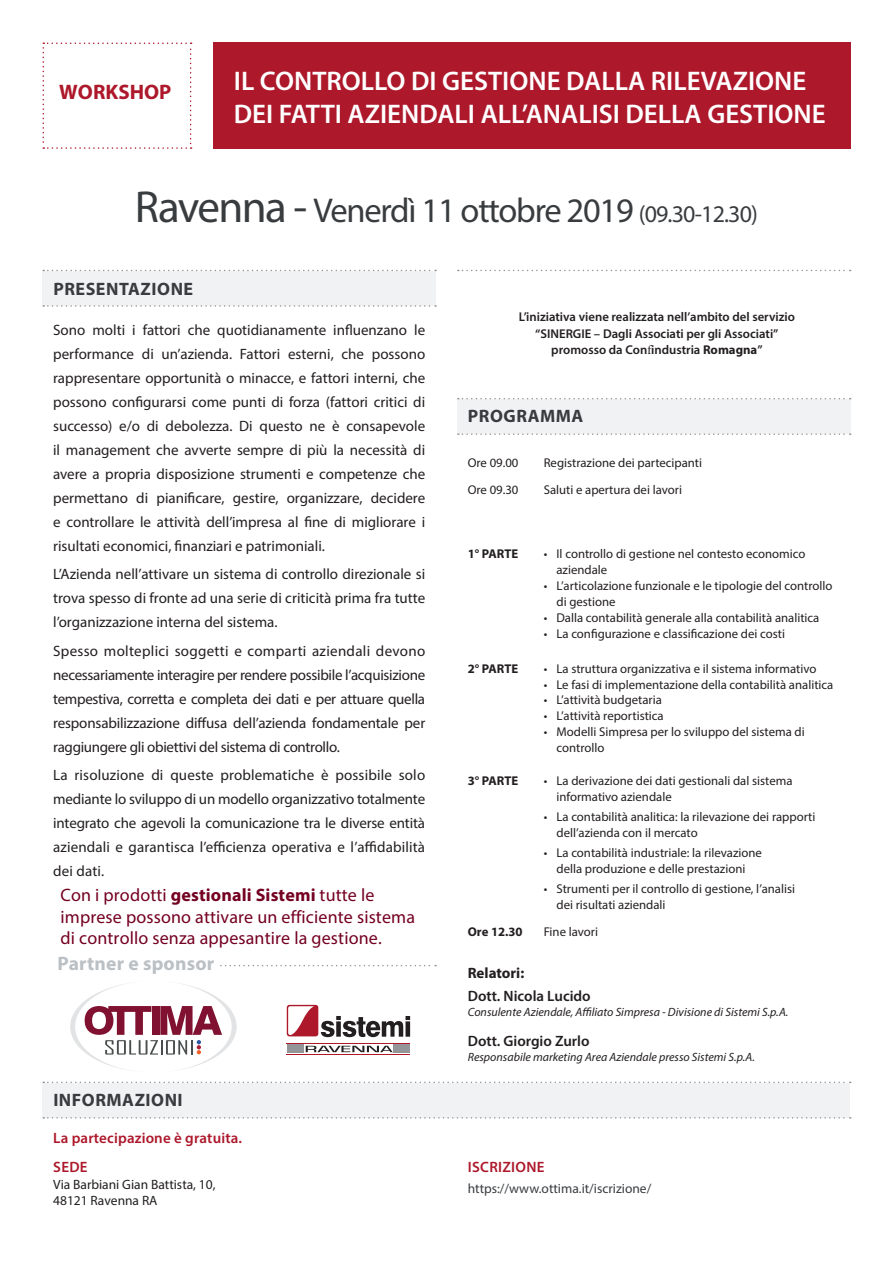
<style>
.page{position:relative;width:893px;height:1263px;background:#fff}
.page>*{position:absolute;margin:0;border:0;box-sizing:border-box;transform-origin:0 0}
.t1{font:34.5px "Myriad Pro";letter-spacing:-.035em;color:#393c3f}
.t2{font:600 27px/32.4px "Myriad Pro";color:#fff}
.t3{font:700 21px "Myriad Pro";color:#ad182b}
.t4{font:700 19.5px "Myriad Pro";letter-spacing:.01em;color:#bac0c4}
.t5{font:18px/21.6px "Myriad Pro";letter-spacing:.01em;color:#740021}
.t6{font:700 18px "Myriad Pro";letter-spacing:.03em;color:#393c3f}
.t7{font:15px/24px "Myriad Pro";color:#231f20;text-align:justify}
.t8{font:600 15px/29.4px "Myriad Pro";letter-spacing:.01em;color:#ad182b}
.t9{font:600 15px "Myriad Pro";color:#231f20}
.t10{font:700 15px "Myriad Pro";color:#231f20}
.t11{font:13.5px/16.2px "Myriad Pro";color:#231f20}
.t12{font:13.5px "Myriad Pro";color:#393c3f}
.t13{font:12.75px/15.9px "Myriad Pro";color:#231f20}
.t14{font:600 12.75px/16.2px "Myriad Pro";color:#231f20;text-align:center}
.t15{font:700 12.75px "Myriad Pro";color:#231f20}
.t16{font:italic 12px "Myriad Pro";color:#231f20}
.s1{font-size:45px}
.s2{font-size:24px}
.s3{font-weight:700}
.s4{font-family:"Minion Pro";font-weight:400}
</style>
<div class="page">
<div style="left:213px;top:43px;width:637px;height:106px;background:#ad182b"></div>
<div style="left:43px;top:1083px;width:807px;height:34px;background:#f1f2f3"></div>
<svg style="left:43px;top:1117px;width:808px;height:1px"></svg>
<svg style="left:43px;top:1081px;width:808px;height:2px"></svg>
<div style="left:43px;top:271px;width:393px;height:34px;background:#f1f2f3"></div>
<svg style="left:43px;top:305px;width:393px;height:2px"></svg>
<svg style="left:43px;top:270px;width:393px;height:1px"></svg>
<div style="left:457px;top:399px;width:393px;height:34px;background:#f1f2f3"></div>
<svg style="left:458px;top:433px;width:393px;height:2px"></svg>
<svg style="left:458px;top:398px;width:393px;height:1px"></svg>
<svg style="left:458px;top:270px;width:393px;height:1px"></svg>
<svg style="left:43px;top:43px;width:149px;height:106px"></svg>
<svg style="left:220px;top:965px;width:216px;height:1px"></svg>
<svg style="left:70px;top:983px;width:167px;height:87px"></svg>
<div style="left:286px;top:1004px;width:33px;height:33px;border:1px solid #fff;border-radius:3px"></div>
<div style="left:287px;top:1005px;width:31px;height:31px;background:#ad182b;border-radius:3px"></div>
<svg style="left:288px;top:1006px;width:26px;height:29px"></svg>
<svg style="left:321px;top:1016px;width:89px;height:21px"></svg>
<hr style="left:287px;top:1043px;width:123px;height:1px;background:#ad182b">
<hr style="left:287px;top:1054px;width:123px;height:1px;background:#ad182b">
<svg style="left:287px;top:1044px;width:123px;height:9px"></svg>
<p class="t3" style="left:59px;top:78px;width:114px">WORKSHOP</p>
<p class="t2" style="left:234px;top:64px;width:593px">IL CONTROLLO DI GESTIONE DALLA RILEVAZIONE<br>DEI FATTI AZIENDALI ALL’ANALISI DELLA GESTIONE</p>
<p class="t1" style="left:135px;top:189px;width:625px"><span class="s1">Ravenna -</span> Venerdì 11 ottobre 2019 <span class="s2">(09.30-12.30)</span></p>
<p class="t6" style="left:53px;top:277px;width:141px">PRESENTAZIONE</p>
<p class="t7" style="left:53px;top:318px;width:374px">Sono molti i fattori che quotidianamente influenzano le performance di un’azienda. Fattori esterni, che possono rappresentare opportunità o minacce, e fattori interni, che possono configurarsi come punti di forza (fattori critici di successo) e/o di debolezza. Di questo ne è consapevole il management che avverte sempre di più la necessità di avere a propria disposizione strumenti e competenze che permettano di pianificare, gestire, organizzare, decidere e controllare le attività dell’impresa al fine di migliorare i risultati economici, finanziari e patrimoniali.</p>
<p class="t7" style="left:53px;top:562px;width:374px">L’Azienda nell’attivare un sistema di controllo direzionale si trova spesso di fronte ad una serie di criticità prima fra tutte l’organizzazione interna del sistema.</p>
<p class="t7" style="left:53px;top:638px;width:374px">Spesso molteplici soggetti e comparti aziendali devono necessariamente interagire per rendere possibile l’acquisizione tempestiva, corretta e completa dei dati e per attuare quella responsabilizzazione diffusa dell’azienda fondamentale per raggiungere gli obiettivi del sistema di controllo.</p>
<p class="t7" style="left:53px;top:762px;width:374px">La risoluzione di queste problematiche è possibile solo mediante lo sviluppo di un modello organizzativo totalmente integrato che agevoli la comunicazione tra le diverse entità aziendali e garantisca l’efficienza operativa e l’affidabilità dei dati.</p>
<p class="t5" style="left:61px;top:884px;width:356px">Con i prodotti <span class="s3">gestionali Sistemi</span> tutte le imprese possono attivare un efficiente sistema di controllo senza appesantire la gestione.</p>
<p class="t14" style="left:519px;top:308px;width:278px">L’iniziativa viene realizzata nell’ambito del servizio “SINERGIE – Dagli Associati per gli Associati” promosso da Con<span class="s4">f</span>industria <span class="s3">Romagna</span>”</p>
<p class="t6" style="left:468px;top:404px;width:117px">PROGRAMMA</p>
<p class="t13" style="left:468px;top:455px;width:52px">Ore 09.00</p>
<p class="t13" style="left:468px;top:482px;width:52px">Ore 09.30</p>
<p class="t13" style="left:544px;top:450px;width:160px;line-height:26.1px">Registrazione dei partecipanti<br>Saluti e apertura dei lavori</p>
<p class="t15" style="left:468px;top:545px;width:52px">1° PARTE</p>
<p class="t13" style="left:556px;top:546px;width:250px;text-indent:-13px">• Il controllo di gestione nel contesto economico aziendale</p>
<p class="t13" style="left:556px;top:577px;width:277px;text-indent:-13px">• L’articolazione funzionale e le tipologie del controllo di gestione</p>
<p class="t13" style="left:544px;top:609px;width:277px">• Dalla contabilità generale alla contabilità analitica</p>
<p class="t13" style="left:544px;top:625px;width:243px">• La configurazione e classificazione dei costi</p>
<p class="t15" style="left:468px;top:660px;width:52px">2° PARTE</p>
<p class="t13" style="left:544px;top:660px;width:274px">• La struttura organizzativa e il sistema informativo</p>
<p class="t13" style="left:544px;top:676px;width:291px">• Le fasi di implementazione della contabilità analitica</p>
<p class="t13" style="left:544px;top:692px;width:120px">• L’attività budgetaria</p>
<p class="t13" style="left:544px;top:708px;width:122px">• L’attività reportistica</p>
<p class="t13" style="left:556px;top:724px;width:250px;text-indent:-13px">• Modelli Simpresa per lo sviluppo del sistema di controllo</p>
<p class="t15" style="left:468px;top:772px;width:52px">3° PARTE</p>
<p class="t13" style="left:556px;top:772px;width:238px;text-indent:-13px">• La derivazione dei dati gestionali dal sistema informativo aziendale</p>
<p class="t13" style="left:556px;top:808px;width:260px;text-indent:-13px">• La contabilità analitica: la rilevazione dei rapporti dell’azienda con il mercato</p>
<p class="t13" style="left:544px;top:845px;width:220px;text-align:center">• La contabilità industriale: la rilevazione della produzione e delle prestazioni</p>
<p class="t13" style="left:556px;top:881px;width:240px;text-indent:-13px">• Strumenti per il controllo di gestione, l’analisi dei risultati aziendali</p>
<p class="t15" style="left:468px;top:923px;width:56px">Ore 12.30</p>
<p class="t13" style="left:544px;top:923px;width:56px">Fine lavori</p>
<p class="t4" style="left:58px;top:951px;width:158px">Partner e sponsor</p>
<p class="t10" style="left:468px;top:963px;width:58px">Relatori:</p>
<p class="t9" style="left:468px;top:986px;width:124px">Dott. Nicola Lucido</p>
<p class="t16" style="left:468px;top:1005px;width:322px">Consulente Aziendale, Affiliato Simpresa - Divisione di Sistemi S.p.A.</p>
<p class="t9" style="left:468px;top:1031px;width:123px">Dott. Giorgio Zurlo</p>
<p class="t16" style="left:468px;top:1050px;width:289px">Responsabile marketing Area Aziendale presso Sistemi S.p.A.</p>
<p class="t6" style="left:53px;top:1089px;width:131px">INFORMAZIONI</p>
<p class="t8" style="left:53px;top:1122px;width:190px">La partecipazione è gratuita.<br>SEDE</p>
<p class="t11" style="left:53px;top:1176px;width:164px">Via Barbiani Gian Battista, 10,<br>48121 Ravenna RA</p>
<p class="t8" style="left:468px;top:1152px;width:78px">ISCRIZIONE</p>
<p class="t12" style="left:468px;top:1180px;width:185px">https://www.ottima.it/iscrizione/</p>
</div>
